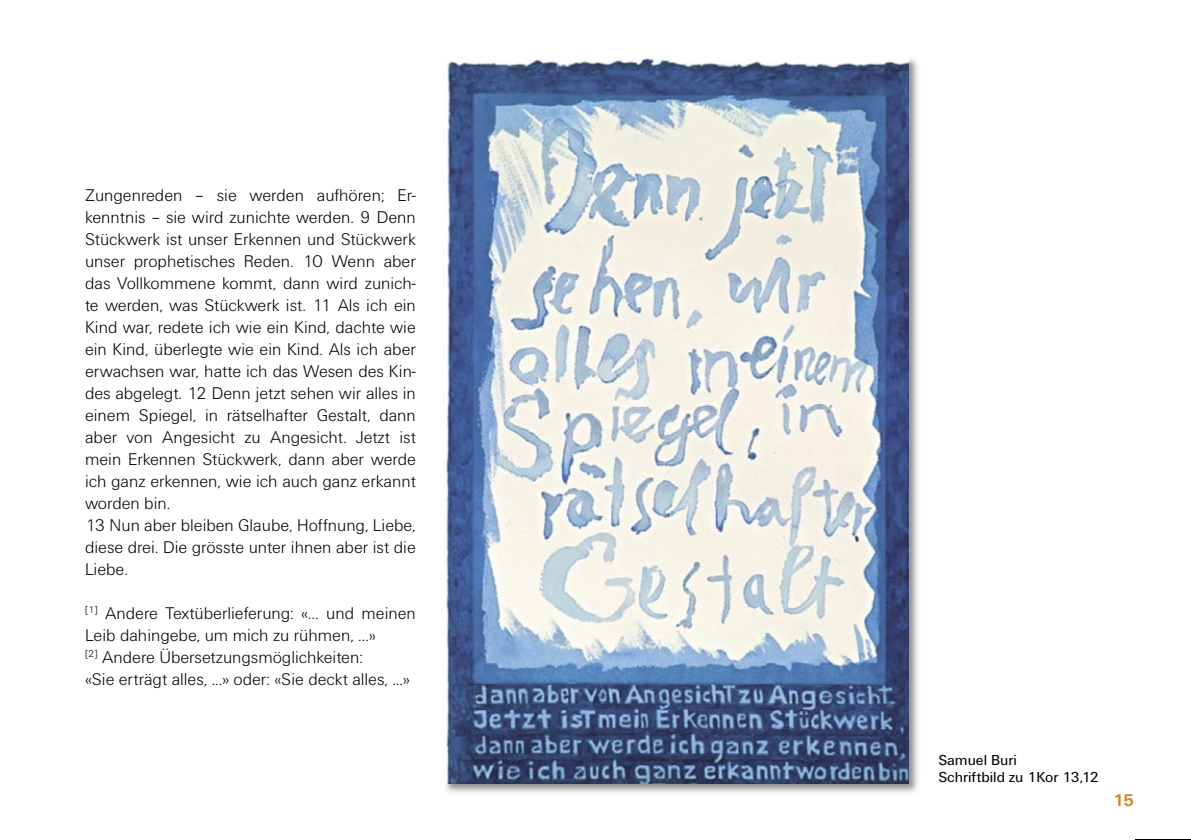
<style>
.page{position:relative;width:1191px;height:840px;background:#fff}
.page>*{position:absolute;margin:0;border:0;box-sizing:border-box;transform-origin:0 0}
.t1{font:300 17.6px/22px "Unitus LH";color:#000}
.t2{font:700 17.6px "Unitus";color:#c98621}
.t3{font:15px/17px "Unitus";color:#000}
</style>
<div class="page">
<hr style="left:1135px;top:839px;width:56px;height:1px;background:#000">
<img style="left:445px;top:58px;width:473px;height:735px">
<img style="left:445px;top:57px;width:463px;height:725px">
<p class="t1" style="left:85px;top:184px;width:332px">Zungenreden – sie werden aufhören; Er&shy;kenntnis – sie wird zunichte werden. 9 Denn Stückwerk ist unser Erkennen und Stückwerk unser prophetisches Reden. 10 Wenn aber das Vollkommene kommt, dann wird zunich&shy;te werden, was Stückwerk ist. 11 Als ich ein Kind war, redete ich wie ein Kind, dachte wie ein Kind, überlegte wie ein Kind. Als ich aber erwachsen war, hatte ich das Wesen des Kin&shy;des abgelegt. 12 Denn jetzt sehen wir alles in einem Spiegel, in rätselhafter Gestalt, dann aber von Angesicht zu Angesicht. Jetzt ist mein Erkennen Stückwerk, dann aber werde ich ganz erkennen, wie ich auch ganz erkannt worden bin.<br>13 Nun aber bleiben Glaube, Hoffnung, Liebe, diese drei. Die grösste unter ihnen aber ist die Liebe.</p>
<p class="t1" style="left:85px;top:602px;width:332px"><sup>[1]</sup> Andere Textüberlieferung: «... und meinen Leib dahingebe, um mich zu rühmen, ...»<br><sup>[2]</sup> Andere Übersetzungsmöglichkeiten:<br>«Sie erträgt alles, ...» oder: «Sie deckt alles, ...»</p>
<p class="t3" style="left:938px;top:750px;width:162px">Samuel Buri<br>Schriftbild zu 1Kor 13,12</p>
<p class="t2" style="left:1113px;top:790px;width:22px">15</p>
</div>
